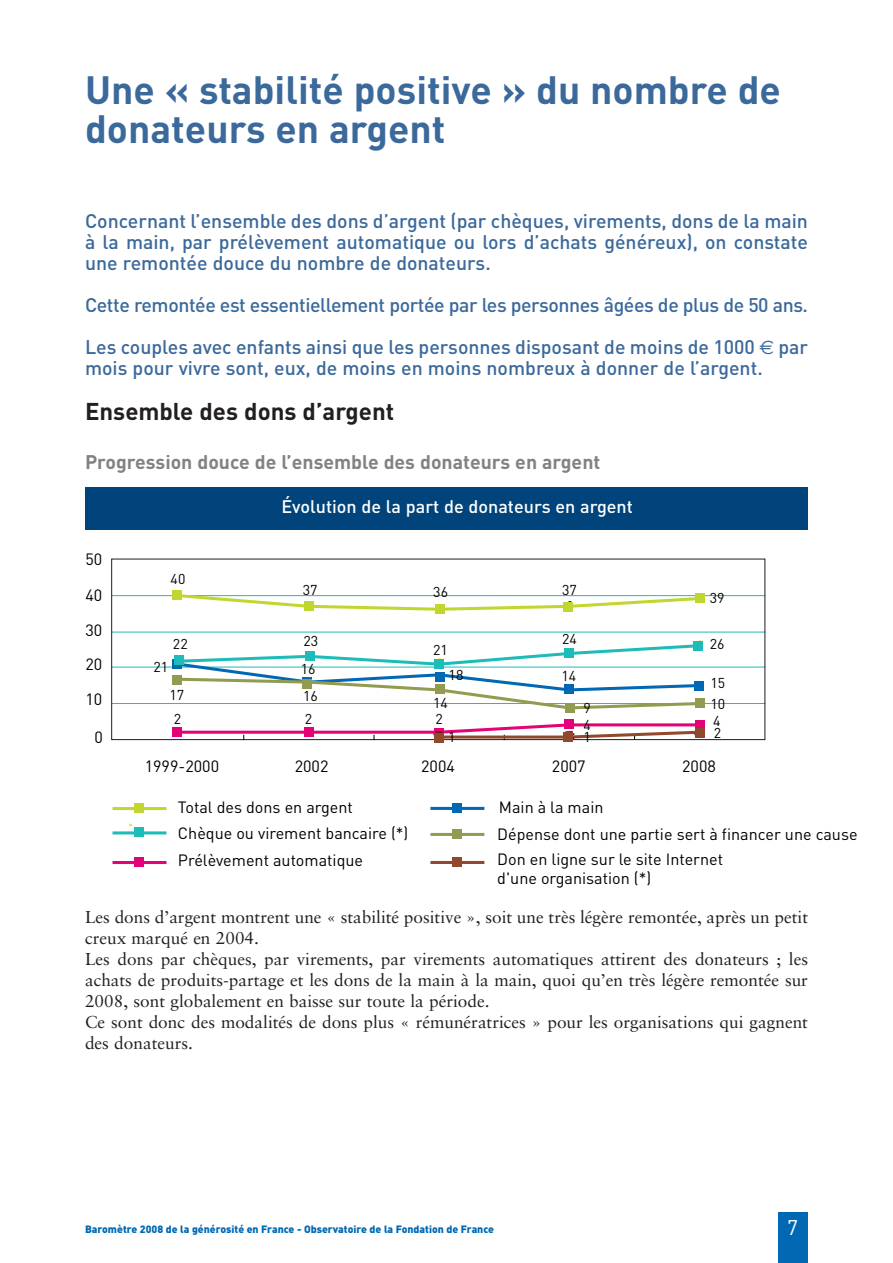
<style>
.page{position:relative;width:893px;height:1263px;background:#fff}
.page>*{position:absolute;margin:0;border:0;box-sizing:border-box;transform-origin:0 0}
.t1{font:700 39px/39px "DIN";color:#3b699b}
.t2{font:700 24px "DIN";color:#231f20}
.t3{font:21px "DIN";color:#fff}
.t4{font:500 19.5px/21px "DIN";color:#3b699b;text-align:justify}
.t5{font:500 19.5px/42px "DIN";letter-spacing:-.02em;color:#3b699b}
.t6{font:700 19.5px "DIN";color:#808285}
.t7{font:500 18px "DIN";color:#fff}
.t8{font:17.25px/21px "Sabon";color:#231f20}
.t9{font:16.2px/19.5px "DIN";color:#000}
.t10{font:14.1px "DIN";color:#000}
.t11{font:900 10.5px "DIN";color:#0168b3}
.s1{font-family:"Euro Sans";font-weight:400}
</style>
<div class="page">
<div style="left:778px;top:1212px;width:30px;height:51px;background:#0168b3"></div>
<hr style="left:112px;top:703px;width:653px;height:1px;background:#1dbcb8">
<hr style="left:111px;top:667px;width:654px;height:1px;background:#1dbcb8">
<hr style="left:112px;top:632px;width:653px;height:1px;background:#1dbcb8">
<hr style="left:112px;top:595px;width:653px;height:1px;background:#1dbcb8">
<svg style="left:182px;top:593px;width:521px;height:18px"></svg>
<svg style="left:175px;top:640px;width:528px;height:70px"></svg>
<svg style="left:175px;top:723px;width:528px;height:18px"></svg>
<div style="left:172px;top:591px;width:10px;height:9px;background:#c1d72f"></div>
<div style="left:172px;top:659px;width:10px;height:10px;background:#0168b3"></div>
<div style="left:174px;top:655px;width:10px;height:10px;background:#1dbcb8"></div>
<div style="left:305px;top:651px;width:10px;height:10px;background:#1dbcb8"></div>
<div style="left:434px;top:659px;width:10px;height:10px;background:#1dbcb8"></div>
<div style="left:564px;top:648px;width:10px;height:10px;background:#1dbcb8"></div>
<div style="left:304px;top:602px;width:10px;height:9px;background:#c1d72f"></div>
<div style="left:435px;top:604px;width:10px;height:10px;background:#c1d72f"></div>
<div style="left:563px;top:602px;width:10px;height:10px;background:#c1d72f"></div>
<div style="left:695px;top:594px;width:9px;height:9px;background:#c1d72f"></div>
<div style="left:693px;top:641px;width:10px;height:10px;background:#1dbcb8"></div>
<div style="left:435px;top:672px;width:9px;height:10px;background:#0168b3"></div>
<div style="left:564px;top:684px;width:10px;height:10px;background:#0168b3"></div>
<div style="left:694px;top:681px;width:10px;height:10px;background:#0168b3"></div>
<div style="left:172px;top:675px;width:10px;height:9px;background:#939b50"></div>
<div style="left:172px;top:727px;width:10px;height:10px;background:#e40278"></div>
<div style="left:302px;top:679px;width:10px;height:10px;background:#939b50"></div>
<div style="left:435px;top:685px;width:10px;height:9px;background:#939b50"></div>
<div style="left:565px;top:703px;width:10px;height:10px;background:#939b50"></div>
<div style="left:695px;top:698px;width:10px;height:10px;background:#939b50"></div>
<div style="left:304px;top:727px;width:10px;height:10px;background:#e40278"></div>
<div style="left:564px;top:720px;width:10px;height:9px;background:#e40278"></div>
<div style="left:695px;top:720px;width:10px;height:10px;background:#e40278"></div>
<div style="left:434px;top:734px;width:10px;height:9px;background:#90492c"></div>
<div style="left:563px;top:732px;width:10px;height:9px;background:#90492c"></div>
<div style="left:695px;top:728px;width:10px;height:10px;background:#90492c"></div>
<div style="left:134px;top:803px;width:10px;height:10px;background:#c1d72f"></div>
<hr style="left:113px;top:807px;width:53px;height:3px;background:#c1d72f">
<div style="left:134px;top:828px;width:10px;height:9px;background:#1dbcb8"></div>
<hr style="left:113px;top:831px;width:53px;height:3px;background:#1dbcb8">
<div style="left:134px;top:857px;width:10px;height:10px;background:#e40278"></div>
<hr style="left:113px;top:861px;width:53px;height:3px;background:#e40278">
<div style="left:452px;top:803px;width:10px;height:10px;background:#0168b3"></div>
<hr style="left:430px;top:807px;width:54px;height:3px;background:#0168b3">
<div style="left:452px;top:829px;width:10px;height:10px;background:#939b50"></div>
<hr style="left:430px;top:833px;width:54px;height:3px;background:#939b50">
<div style="left:452px;top:857px;width:10px;height:10px;background:#90492c"></div>
<hr style="left:430px;top:861px;width:54px;height:3px;background:#90492c">
<div style="left:85px;top:487px;width:723px;height:42px;background:#00447b"></div>
<h1 class="t1" style="left:85px;top:74px;width:697px">Une « stabilité positive » du nombre de donateurs en argent</h1>
<p class="t4" style="left:85px;top:213px;width:724px">Concernant l’ensemble des dons d’argent (par chèques, virements, dons de la main à la main, par prélèvement automatique ou lors d’achats généreux), on constate une remontée douce du nombre de donateurs.</p>
<p class="t5" style="left:85px;top:286px;width:724px">Cette remontée est essentiellement portée par les personnes âgées de plus de 50 ans.<br>Les couples avec enfants ainsi que les personnes disposant de moins de 1000 <span class="s1">€</span> par</p>
<p class="t4" style="left:85px;top:360px;width:679px">mois pour vivre sont, eux, de moins en moins nombreux à donner de l’argent.</p>
<h2 class="t2" style="left:85px;top:403px;width:311px">Ensemble des dons d’argent</h2>
<p class="t6" style="left:85px;top:455px;width:517px">Progression douce de l’ensemble des donateurs en argent</p>
<p class="t7" style="left:281px;top:500px;width:353px">Évolution de la part de donateurs en argent</p>
<p class="t9" style="left:85px;top:551px;width:18px">50</p>
<p class="t9" style="left:85px;top:587px;width:18px">40</p>
<p class="t9" style="left:85px;top:622px;width:18px">30</p>
<p class="t9" style="left:85px;top:657px;width:18px">20</p>
<p class="t9" style="left:85px;top:692px;width:18px">10</p>
<p class="t9" style="left:95px;top:729px;width:10px">0</p>
<p class="t10" style="left:171px;top:574px;width:16px">40</p>
<p class="t10" style="left:303px;top:586px;width:16px">37</p>
<p class="t10" style="left:433px;top:587px;width:16px">36</p>
<p class="t10" style="left:562px;top:585px;width:16px">37</p>
<p class="t10" style="left:710px;top:593px;width:16px">39</p>
<p class="t10" style="left:173px;top:640px;width:16px">22</p>
<p class="t10" style="left:303px;top:636px;width:16px">23</p>
<p class="t10" style="left:433px;top:645px;width:16px">21</p>
<p class="t10" style="left:562px;top:634px;width:16px">24</p>
<p class="t10" style="left:710px;top:639px;width:16px">26</p>
<p class="t10" style="left:153px;top:662px;width:16px">21</p>
<p class="t10" style="left:301px;top:665px;width:16px">16</p>
<p class="t10" style="left:449px;top:670px;width:16px">18</p>
<p class="t10" style="left:561px;top:672px;width:16px">14</p>
<p class="t10" style="left:710px;top:679px;width:16px">15</p>
<p class="t10" style="left:170px;top:690px;width:16px">17</p>
<p class="t10" style="left:303px;top:691px;width:16px">16</p>
<p class="t10" style="left:433px;top:698px;width:16px">14</p>
<p class="t10" style="left:583px;top:703px;width:9px">9</p>
<p class="t10" style="left:710px;top:699px;width:16px">10</p>
<p class="t10" style="left:174px;top:714px;width:9px">2</p>
<p class="t10" style="left:305px;top:715px;width:9px">2</p>
<p class="t10" style="left:436px;top:714px;width:9px">2</p>
<p class="t10" style="left:583px;top:720px;width:9px">4</p>
<p class="t10" style="left:713px;top:716px;width:9px">4</p>
<p class="t10" style="left:448px;top:732px;width:9px">1</p>
<p class="t10" style="left:583px;top:732px;width:9px">1</p>
<p class="t10" style="left:714px;top:728px;width:9px">2</p>
<p class="t9" style="left:145px;top:758px;width:76px">1999-2000</p>
<p class="t9" style="left:295px;top:758px;width:35px">2002</p>
<p class="t9" style="left:421px;top:758px;width:35px">2004</p>
<p class="t9" style="left:552px;top:758px;width:35px">2007</p>
<p class="t9" style="left:682px;top:758px;width:35px">2008</p>
<p class="t9" style="left:178px;top:800px;width:176px">Total des dons en argent</p>
<p class="t9" style="left:499px;top:799px;width:106px">Main à la main</p>
<p class="t9" style="left:178px;top:825px;width:232px">Chèque ou virement bancaire (*)</p>
<p class="t9" style="left:497px;top:827px;width:362px">Dépense dont une partie sert à financer une cause</p>
<p class="t9" style="left:178px;top:852px;width:187px">Prélèvement automatique</p>
<p class="t9" style="left:497px;top:851px;width:227px">Don en ligne sur le site Internet d'une organisation (*)</p>
<p class="t8" style="left:85px;top:908px;width:724px">Les dons d’argent montrent une « stabilité positive », soit une très légère remontée, après un petit creux marqué en 2004.<br>Les dons par chèques, par virements, par virements automatiques attirent des donateurs ; les achats de produits-partage et les dons de la main à la main, quoi qu’en très légère remontée sur 2008, sont globalement en baisse sur toute la période.<br>Ce sont donc des modalités de dons plus « rémunératrices » pour les organisations qui gagnent des donateurs.</p>
<p class="t11" style="left:85px;top:1226px;width:410px">Baromètre 2008 de la générosité en France - Observatoire de la Fondation de France</p>
<p class="t3" style="left:787px;top:1220px;width:12px">7</p>
</div>
